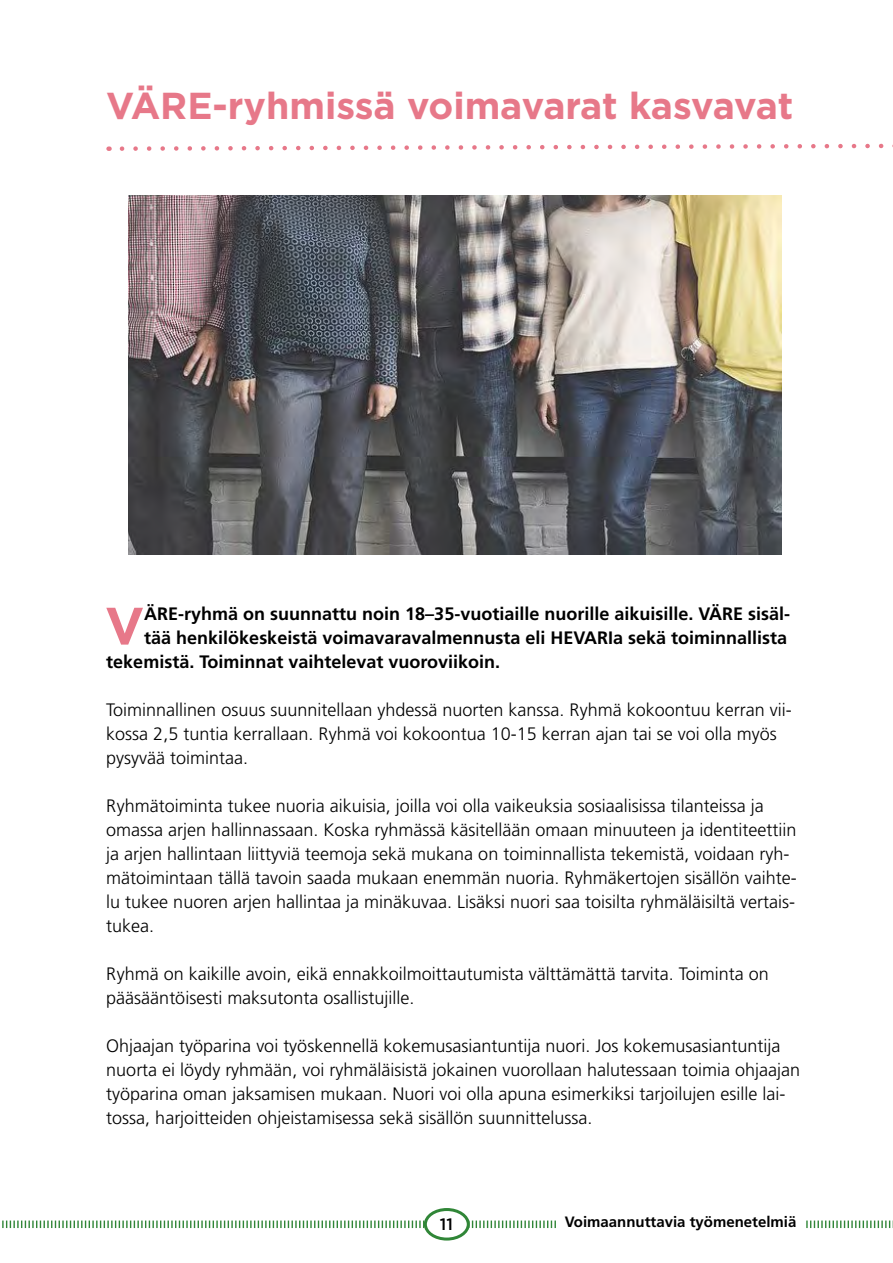
<style>
.page{position:relative;width:893px;height:1263px;background:#fff}
.page>*{position:absolute;margin:0;border:0;box-sizing:border-box;transform-origin:0 0}
.anfangi{font:700 52.35px "Gotham";color:#e77889}
.OTSIKKO_1{font:700 37.5px "Gotham";color:#e77889}
.leipäteksti{font:300 18px/24px "Frutiger LT Std";color:#000}
.anfangi-2{font:700 18px "Frutiger LT Std";color:#000}
.t1{font:500 16.5px "Gotham";color:#000}
.t2{font:700 15px "Frutiger LT Std";color:#000}
</style>
<div class="page">
<svg style="left:2px;top:1219px;width:891px;height:10px"></svg>
<div style="left:425px;top:1209px;width:43px;height:30px;background:#fff;border-radius:50%"></div>
<div style="left:424px;top:1208px;width:46px;height:32px;border:3px solid #308637;border-radius:50%"></div>
<div style="left:558px;top:1208px;width:247px;height:32px;background:#fff"></div>
<svg style="left:119px;top:143px;width:774px;height:8px"></svg>
<img style="left:129px;top:196px;width:652px;height:358px">
<h1 class="OTSIKKO_1" style="left:106px;top:81px;width:688px">VÄRE-ryhmissä voimavarat kasvavat</h1>
<p class="anfangi" style="left:105px;top:591px;width:41px">V</p>
<p class="anfangi-2" style="left:144px;top:603px;width:647px">ÄRE-ryhmä on suunnattu noin 18–35-vuotiaille nuorille aikuisille. VÄRE sisäl-</p>
<p class="anfangi-2" style="left:144px;top:627px;width:644px">tää henkilökeskeistä voimavaravalmennusta eli HEVARIa sekä toiminnallista</p>
<p class="anfangi-2" style="left:106px;top:651px;width:395px">tekemistä. Toiminnat vaihtelevat vuoroviikoin.</p>
<p class="leipäteksti" style="left:106px;top:698px;width:687px">Toiminnallinen osuus suunnitellaan yhdessä nuorten kanssa. Ryhmä kokoontuu kerran vii&shy;kossa 2,5 tuntia kerrallaan. Ryhmä voi kokoontua 10-15 kerran ajan tai se voi olla myös pysyvää toimintaa.</p>
<p class="leipäteksti" style="left:106px;top:794px;width:692px">Ryhmätoiminta tukee nuoria aikuisia, joilla voi olla vaikeuksia sosiaalisissa tilanteissa ja omassa arjen hallinnassaan. Koska ryhmässä käsitellään omaan minuuteen ja identiteettiin ja arjen hallintaan liittyviä teemoja sekä mukana on toiminnallista tekemistä, voidaan ryh&shy;mätoimintaan tällä tavoin saada mukaan enemmän nuoria. Ryhmäkertojen sisällön vaihte&shy;lu tukee nuoren arjen hallintaa ja minäkuvaa. Lisäksi nuori saa toisilta ryhmäläisiltä vertais&shy;tukea.</p>
<p class="leipäteksti" style="left:106px;top:962px;width:664px">Ryhmä on kaikille avoin, eikä ennakkoilmoittautumista välttämättä tarvita. Toiminta on pääsääntöisesti maksutonta osallistujille.</p>
<p class="leipäteksti" style="left:106px;top:1034px;width:695px">Ohjaajan työparina voi työskennellä kokemusasiantuntija nuori. Jos kokemusasiantuntija nuorta ei löydy ryhmään, voi ryhmäläisistä jokainen vuorollaan halutessaan toimia ohjaajan työparina oman jaksamisen mukaan. Nuori voi olla apuna esimerkiksi tarjoilujen esille lai&shy;tossa, harjoitteiden ohjeistamisessa sekä sisällön suunnittelussa.</p>
<p class="t1" style="left:440px;top:1213px;width:15px">11</p>
<p class="t2" style="left:565px;top:1213px;width:233px">Voimaannuttavia työmenetelmiä</p>
</div>
